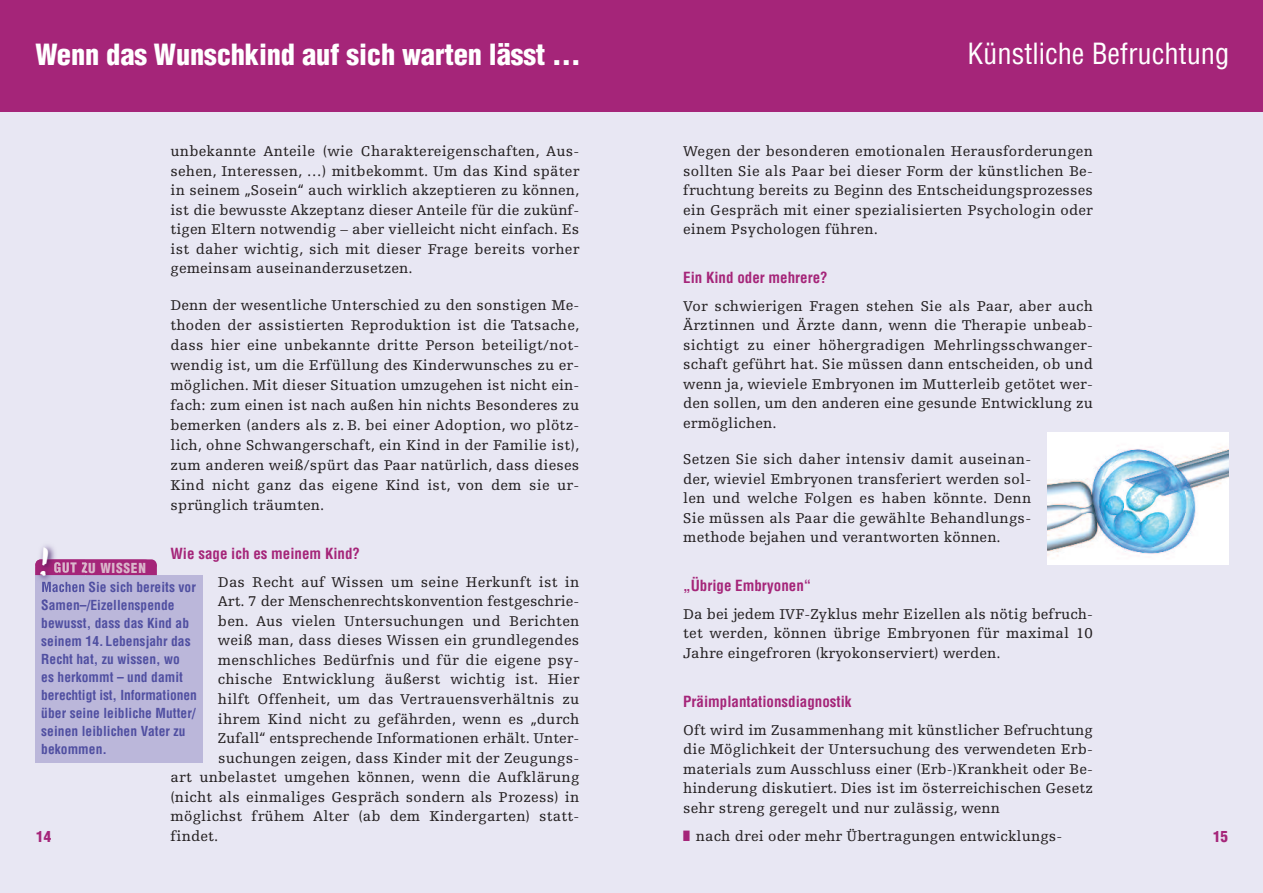
<style>
.page{position:relative;width:1263px;height:893px;background:#fff}
.page>*{position:absolute;margin:0;border:0;box-sizing:border-box;transform-origin:0 0}
.t1{font:900 condensed 28.5px "Helvetica";letter-spacing:-.005em;color:#fff}
.t2{font:condensed 28.5px "Helvetica LT Std";color:#fff}
.t3{font:15px/19.5px "Egyptienne F";letter-spacing:.01em;color:#231f20;text-align:justify}
.t4{font:700 condensed 15px "Helvetica";color:#a52579}
.t5{font:900 condensed 15px "Helvetica";color:#a52579}
.t6{font:700 condensed 13.5px/18px "Helvetica";letter-spacing:.005em;color:#504fa1}
.t7{font:900 condensed 13.5px "Helvetica";letter-spacing:.05em;color:#dab6cb}
.s1{font-family:"Apple Icon 2";color:#a52579}
</style>
<div class="page">
<div style="left:632px;top:100px;width:631px;height:793px;background:#e8e7f3"></div>
<div style="left:631px;top:0;width:632px;height:112px;background:#a52579"></div>
<div style="left:0;top:100px;width:632px;height:793px;background:#e8e7f3"></div>
<div style="left:0;top:0;width:634px;height:112px;background:#a52579"></div>
<div style="left:35px;top:575px;width:168px;height:188px;background:#bbb7da"></div>
<img style="left:40px;top:545px;width:15px;height:14px">
<img style="left:35px;top:575px;width:50px;height:25px">
<img style="left:42px;top:582px;width:43px;height:10px">
<svg style="left:35px;top:559px;width:122px;height:16px"></svg>
<img style="left:54px;top:562px;width:31px;height:11px">
<img style="left:1048px;top:432px;width:181px;height:132px">
<h1 class="t1" style="left:35px;top:39px;width:547px">Wenn das Wunschkind auf sich warten lässt …</h1>
<p class="t3" style="left:170px;top:143px;width:410px">unbekannte Anteile (wie Charaktereigenschaften, Aus&shy;sehen, Interessen, …) mitbekommt. Um das Kind später in seinem „Sosein“ auch wirklich akzeptieren zu können, ist die bewusste Akzeptanz dieser Anteile für die zukünf&shy;tigen Eltern notwendig – aber vielleicht nicht einfach. Es ist daher wichtig, sich mit dieser Frage bereits vorher gemeinsam auseinanderzusetzen.</p>
<p class="t3" style="left:170px;top:296px;width:410px;line-height:20px">Denn der wesentliche Unterschied zu den sonstigen Me&shy;thoden der assistierten Reproduktion ist die Tatsache, dass hier eine unbekannte dritte Person beteiligt/not&shy;wendig ist, um die Erfüllung des Kinderwunsches zu er&shy;möglichen. Mit dieser Situation umzugehen ist nicht ein&shy;fach: zum einen ist nach außen hin nichts Besonderes zu bemerken (anders als z. B. bei einer Adoption, wo plötz&shy;lich, ohne Schwangerschaft, ein Kind in der Familie ist), zum anderen weiß/spürt das Paar natürlich, dass dieses Kind nicht ganz das eigene Kind ist, von dem sie ur&shy;sprünglich träumten.</p>
<h3 class="t4" style="left:170px;top:545px;width:191px">Wie sage ich es meinem Kind?</h3>
<p class="t3" style="left:218px;top:573px;width:363px">Das Recht auf Wissen um seine Herkunft ist in Art. 7 der Menschenrechtskonvention festgeschrie&shy;ben. Aus vielen Untersuchungen und Berichten weiß man, dass dieses Wissen ein grundlegendes menschliches Bedürfnis und für die eigene psy&shy;chische Entwicklung äußerst wichtig ist. Hier hilft Offenheit, um das Vertrauensverhältnis zu ihrem Kind nicht zu gefährden, wenn es „durch Zufall“ entsprechende Informationen erhält. Unter-</p>
<p class="t3" style="left:171px;top:749px;width:410px;text-indent:47px">suchungen zeigen, dass Kinder mit der Zeugungs&shy;art unbelastet umgehen können, wenn die Aufklärung (nicht als einmaliges Gespräch sondern als Prozess) in möglichst frühem Alter (ab dem Kindergarten) statt&shy;findet.</p>
<h3 class="t7" style="left:38px;top:560px;width:109px"><sup>!</sup> ZU WISSEN</h3>
<p class="t6" style="left:41px;top:578px;width:157px;text-indent:47px">Sie sich bereits vor<br>Samen–/Eizellenspende bewusst, dass das Kind ab seinem 14. Lebensjahr das<br>Recht hat, zu wissen, wo<br>es herkommt – und damit berechtigt ist, Informationen über seine leibliche Mutter/ seinen leiblichen Vater zu bekommen.</p>
<p class="t5" style="left:36px;top:828px;width:16px">14</p>
<h1 class="t2" style="left:967px;top:42px;width:264px">Künstliche Befruchtung</h1>
<p class="t3" style="left:683px;top:143px;width:411px">Wegen der besonderen emotionalen Herausforderungen sollten Sie als Paar bei dieser Form der künstlichen Be&shy;fruchtung bereits zu Beginn des Entscheidungsprozesses ein Gespräch mit einer spezialisierten Psychologin oder einem Psychologen führen.</p>
<h3 class="t4" style="left:683px;top:269px;width:146px">Ein Kind oder mehrere?</h3>
<p class="t3" style="left:683px;top:297px;width:411px">Vor schwierigen Fragen stehen Sie als Paar, aber auch Ärztinnen und Ärzte dann, wenn die Therapie unbeab&shy;sichtigt zu einer höhergradigen Mehrlingsschwanger&shy;schaft geführt hat. Sie müssen dann entscheiden, ob und wenn ja, wieviele Embryonen im Mutterleib getötet wer&shy;den sollen, um den anderen eine gesunde Entwicklung zu</p>
<p class="t3" style="left:683px;top:414px;width:95px">ermöglichen.</p>
<p class="t3" style="left:683px;top:451px;width:349px">Setzen Sie sich daher intensiv damit auseinan&shy;der, wieviel Embryonen transferiert werden sol&shy;len und welche Folgen es haben könnte. Denn Sie müssen als Paar die gewählte Behandlungs&shy;methode bejahen und verantworten können.</p>
<h3 class="t4" style="left:683px;top:577px;width:130px">„Übrige Embryonen“</h3>
<p class="t3" style="left:683px;top:605px;width:411px">Da bei jedem IVF-Zyklus mehr Eizellen als nötig befruch&shy;tet werden, können übrige Embryonen für maximal 10<br>Jahre eingefroren (kryokonserviert) werden.</p>
<h3 class="t4" style="left:683px;top:693px;width:170px">Präimplantationsdiagnostik</h3>
<p class="t3" style="left:683px;top:721px;width:411px">Oft wird im Zusammenhang mit künstlicher Befruchtung die Möglichkeit der Untersuchung des verwendeten Erb&shy;materials zum Ausschluss einer (Erb-)Krankheit oder Be&shy;hinderung diskutiert. Dies ist im österreichischen Gesetz sehr streng geregelt und nur zulässig, wenn</p>
<p class="t3" style="left:683px;top:827px;width:381px"><span class="s1">n</span> nach drei oder mehr Übertragungen entwicklungs-</p>
<p class="t5" style="left:1213px;top:828px;width:16px">15</p>
</div>
